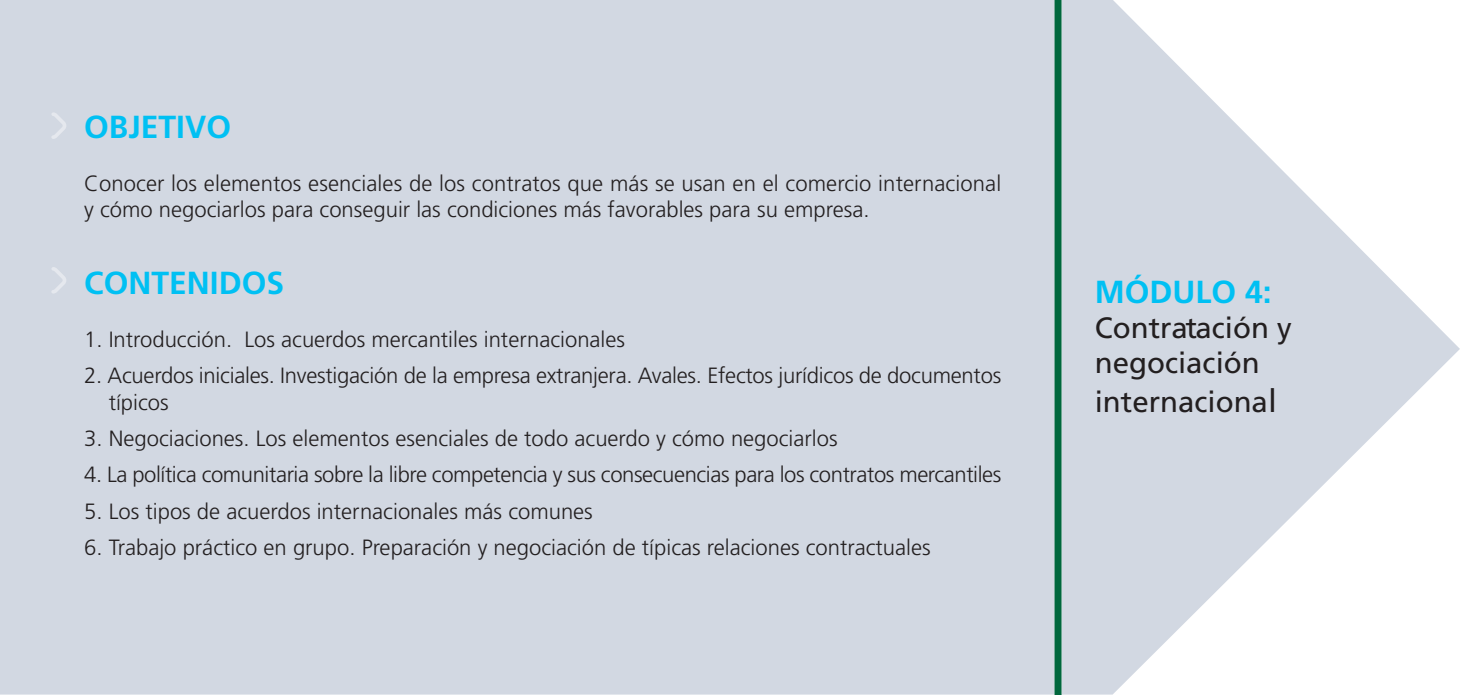
<style>
.page{position:relative;width:1474px;height:695px;background:#fff}
.page>*{position:absolute;margin:0;border:0;box-sizing:border-box;transform-origin:0 0}
.t1{font:700 31.85px "Frutiger";color:#00c0f3}
.t2{font:29.4px/35.4px "Frutiger";color:#231f20}
.t3{font:300 22.05px/26.4px "Frutiger";color:#231f20}
.t4{font:300 22.05px "Frutiger";letter-spacing:-.02em;color:#231f20}
.s1{font-size:31.85px}
</style>
<div class="page">
<div style="left:0;top:0;width:1054px;height:694px;background:#d2d8e2"></div>
<svg style="left:49px;top:110px;width:21px;height:32px"></svg>
<svg style="left:49px;top:265px;width:21px;height:31px"></svg>
<svg style="left:1061px;top:0;width:398px;height:694px"></svg>
<div style="left:1054px;top:0;width:7px;height:694px;background:#00673d"></div>
<h1 class="t1" style="left:84px;top:114px;width:148px">OBJETIVO</h1>
<p class="t3" style="left:84px;top:171px;width:918px">Conocer los elementos esenciales de los contratos que más se usan en el comercio internacional y cómo negociarlos para conseguir las condiciones más favorables para su empresa.</p>
<h1 class="t1" style="left:84px;top:270px;width:201px">CONTENIDOS</h1>
<p class="t3" style="left:84px;top:327px;width:542px">1. Introducción. Los acuerdos mercantiles internacionales</p>
<p class="t3" style="left:109px;top:364px;width:894px;text-indent:-24px">2. Acuerdos iniciales. Investigación de la empresa extranjera. Avales. Efectos jurídicos de documentos típicos</p>
<p class="t3" style="left:84px;top:427px;width:755px">3. Negociaciones. Los elementos esenciales de todo acuerdo y cómo negociarlos</p>
<p class="t4" style="left:84px;top:466px;width:918px">4. La política comunitaria sobre la libre competencia y sus consecuencias para los contratos mercantiles</p>
<p class="t3" style="left:84px;top:499px;width:510px">5. Los tipos de acuerdos internacionales más comunes</p>
<p class="t3" style="left:84px;top:536px;width:848px">6. Trabajo práctico en grupo. Preparación y negociación de típicas relaciones contractuales</p>
<h1 class="t1" style="left:1094px;top:279px;width:178px">MÓDULO 4:</h1>
<h2 class="t2" style="left:1094px;top:312px;width:199px">Contratación y negociación</h2>
<h2 class="t2" style="left:1094px;top:386px;width:184px">internaciona<span class="s1">l</span></h2>
</div>
